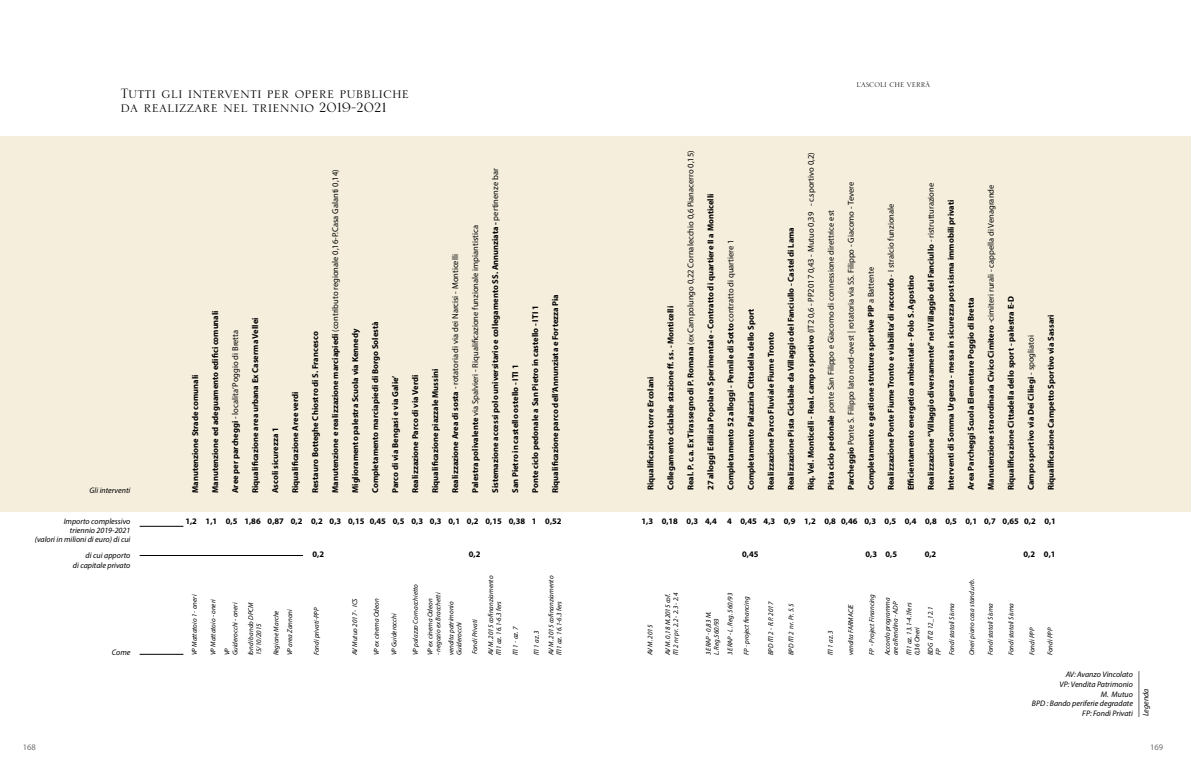
<style>
.page{position:relative;width:1191px;height:766px;background:#fff}
.page>*{position:absolute;margin:0;border:0;box-sizing:border-box;transform-origin:0 0}
.t1{font:18px/14px "Serlio LH";color:#000}
.t2{font:9px "Serlio LH";color:#000}
.t3{font:700 8.5px "Myriad Pro";color:#000}
.t4{font:8.5px "Myriad Pro";color:#000}
.t5{font:8.5px "Myriad Pro";color:#706f6f}
.t6{font:italic 8px/9.8px "Myriad Pro";color:#000;text-align:right}
.t7{font:italic 7px/8px "Myriad Pro";color:#000}
.s1{font-weight:400}
.s2{font-weight:700}
</style>
<div class="page">
<div style="left:0;top:136px;width:604px;height:375px;background:#f5eedd"></div>
<hr style="left:140px;top:555px;width:163px;height:1px;background:#000">
<hr style="left:140px;top:526px;width:43px;height:1px;background:#000">
<hr style="left:140px;top:654px;width:43px;height:1px;background:#000">
<div style="left:587px;top:136px;width:604px;height:375px;background:#f5eedd"></div>
<hr style="left:1138px;top:671px;width:1px;height:45px;background:#000">
<h1 class="t1" style="left:120px;top:86px;width:290px">Tutti gli interventi per opere pubbliche da realizzare nel triennio 2019-2021</h1>
<p class="t6" style="left:90px;top:485px;width:42px">Gli interventi</p>
<p class="t6" style="left:35px;top:516px;width:97px;line-height:9px">Importo complessivo<br>triennio 2019-2021<br>(valori in milioni di euro) di cui</p>
<p class="t6" style="left:73px;top:550px;width:59px">di cui apporto<br>di capitale privato</p>
<p class="t5" style="left:23px;top:741px;width:15px">168</p>
<p class="t6" style="left:112px;top:647px;width:20px">Come</p>
<p class="t3" style="left:490px;top:493px;width:326px;rotate:-90deg">Sistemazione accessi polo universitario e collegamento SS. Annunziata - <span class="s1">pertinenze bar</span></p>
<p class="t4" style="left:330px;top:493px;width:325px;rotate:-90deg"><span class="s2">Manutenzione e realizzazione marciapiedi</span> (contributo regionale 0,16-P.Casa Galanti 0,14)</p>
<p class="t4" style="left:470px;top:493px;width:269px;rotate:-90deg"><span class="s2">Palestra polivalente</span> via Spalvieri - Riqualificazione funzionale impiantistica</p>
<p class="t4" style="left:450px;top:493px;width:240px;rotate:-90deg"><span class="s2">Realizzazione Area di sosta</span> - rotatoria di via dei Narcisi - Monticelli</p>
<p class="t3" style="left:550px;top:493px;width:200px;rotate:-90deg">Riqualificazione parco dell’Annunziata e Fortezza Pia</p>
<p class="t3" style="left:185px;top:515px;width:378px">1,2 1,1 0,5 1,86 0,87 0,2 0,2 0,3 0,15 0,45 0,5 0,3 0,3 0,1 0,2 0,15 0,38 1 0,52</p>
<p class="t3" style="left:312px;top:548px;width:13px">0,2</p>
<p class="t3" style="left:469px;top:548px;width:13px">0,2</p>
<p class="t3" style="left:530px;top:493px;width:189px;rotate:-90deg">Ponte ciclo pedonale a San Pietro in castello - ITI 1</p>
<p class="t3" style="left:210px;top:493px;width:184px;rotate:-90deg">Manutenzione ed adeguamento edifici comunali</p>
<p class="t3" style="left:250px;top:493px;width:177px;rotate:-90deg">Riqualificazione area urbana Ex Caserma Vellei</p>
<p class="t3" style="left:350px;top:493px;width:166px;rotate:-90deg">Miglioramento palestra Scuola via Kennedy</p>
<p class="t3" style="left:370px;top:493px;width:173px;rotate:-90deg">Completamento marciapiedi di Borgo Solestà</p>
<p class="t4" style="left:230px;top:493px;width:165px;rotate:-90deg"><span class="s2">Aree per parcheggi</span> - localita’ Poggio di Bretta</p>
<p class="t3" style="left:310px;top:493px;width:163px;rotate:-90deg">Restauro Botteghe Chiostro di S. Francesco</p>
<p class="t3" style="left:510px;top:493px;width:130px;rotate:-90deg">San Pietro in castello ostello - ITI 1</p>
<p class="t3" style="left:390px;top:493px;width:119px;rotate:-90deg">Parco di via Bengasi e via Galie’</p>
<p class="t3" style="left:410px;top:493px;width:120px;rotate:-90deg">Realizzazione Parco di via Verdi</p>
<p class="t3" style="left:430px;top:493px;width:126px;rotate:-90deg">Riqualificazione piazzale Mussini</p>
<p class="t3" style="left:190px;top:493px;width:120px;rotate:-90deg">Manutenzione Strade comunali</p>
<p class="t3" style="left:290px;top:493px;width:103px;rotate:-90deg">Riqualificazione Aree verdi</p>
<p class="t3" style="left:270px;top:493px;width:67px;rotate:-90deg">Ascoli sicurezza 1</p>
<p class="t7" style="left:190px;top:655px;width:62px;rotate:-90deg">VP Mattatoio 1 - oneri</p>
<p class="t7" style="left:206px;top:655px;width:57px;line-height:13.9px;rotate:-90deg">VP Mattatoio - oneri<br>VP</p>
<p class="t7" style="left:231px;top:655px;width:54px;rotate:-90deg">Guiderocchi - oneri</p>
<p class="t7" style="left:247px;top:655px;width:55px;rotate:-90deg">fondi bando DPCM<br>15/10/2015</p>
<p class="t7" style="left:269px;top:655px;width:48px;line-height:13.6px;rotate:-90deg">Regione Marche<br>VP area Zannoni</p>
<p class="t7" style="left:312px;top:655px;width:49px;rotate:-90deg">Fondi privati-PPP</p>
<p class="t7" style="left:350px;top:655px;width:59px;rotate:-90deg">AV Mutuo 2017 - ICS</p>
<p class="t7" style="left:372px;top:655px;width:59px;rotate:-90deg">VP ex cinema Odeon</p>
<p class="t7" style="left:390px;top:655px;width:44px;rotate:-90deg">VP Guiderocchi</p>
<p class="t7" style="left:408px;top:655px;width:73px;line-height:14.6px;rotate:-90deg">VP palazzo Cornacchietto<br>VP ex cinema Odeon</p>
<p class="t7" style="left:432px;top:655px;width:64px;line-height:12.8px;rotate:-90deg">- negozio ex Bracchetti vendita patrimonio</p>
<p class="t7" style="left:455px;top:655px;width:35px;rotate:-90deg">Guiderocchi</p>
<p class="t7" style="left:471px;top:654px;width:36px;rotate:-90deg">Fondi Privati</p>
<p class="t7" style="left:486px;top:655px;width:81px;rotate:-90deg">AV M. 2015 cofinanziamento<br>ITI1 az. 16.1-6.3 fers</p>
<p class="t7" style="left:511px;top:655px;width:30px;rotate:-90deg">ITI 1 - az. 7</p>
<p class="t7" style="left:529px;top:655px;width:81px;line-height:14.7px;rotate:-90deg">ITI 1 az. 3<br>AV M. 2015 cofinanziamento</p>
<p class="t7" style="left:555px;top:655px;width:56px;rotate:-90deg">ITI1 az. 16.1-6.3 fers</p>
<p class="t2" style="left:856px;top:81px;width:75px">L’ASCOLI CHE VERRÀ</p>
<p class="t4" style="left:685px;top:490px;width:341px;rotate:-90deg"><span class="s2">Real. P. c.a. Ex Tirassegno di P. Romana</span> (ex Campolungo 0,22 Cornalecchio 0,6 Pianacerro 0,15)</p>
<p class="t4" style="left:805px;top:490px;width:339px;rotate:-90deg"><span class="s2">Riq. Vel. Monticelli - Real. campo sportivo</span> (IT2 0,6 - PP2017 0,43 - Mutuo 0,39 - c.sportivo 0,2)</p>
<p class="t4" style="left:845px;top:490px;width:309px;rotate:-90deg"><span class="s2">Parcheggio</span> Ponte S. Filippo lato nord-ovest | rotatoria via SS. Filippo - Giacomo - Tevere</p>
<p class="t3" style="left:925px;top:490px;width:308px;rotate:-90deg">Realizzazione “Villaggio diversamente” nel Villaggio del Fanciullo <span class="s1">- ristrutturazione</span></p>
<p class="t3" style="left:985px;top:490px;width:307px;rotate:-90deg">Manutenzione straordinaria Civico Cimitero <span class="s1">-cimiteri rurali - cappella di Venagrande</span></p>
<p class="t3" style="left:705px;top:490px;width:298px;rotate:-90deg">27 alloggi Edilizia Popolare Sperimentale - Contratto di quartiere II a Monticelli</p>
<p class="t3" style="left:945px;top:490px;width:292px;rotate:-90deg">Interventi di Somma Urgenza - messa in sicurezza post sisma immobili privati</p>
<p class="t3" style="left:885px;top:490px;width:288px;rotate:-90deg">Realizzazione Ponte Fiume Tronto e viabilita’ di raccordo <span class="s1">- I stralcio funzionale</span></p>
<p class="t4" style="left:825px;top:490px;width:281px;rotate:-90deg"><span class="s2">Pista ciclo pedonale</span> ponte San Filippo e Giacomo di connessione direttrice est</p>
<p class="t3" style="left:785px;top:490px;width:264px;rotate:-90deg">Realizzazione Pista Ciclabile da Villaggio del Fanciullo - Castel di Lama</p>
<p class="t3" style="left:725px;top:490px;width:252px;rotate:-90deg">Completamento 52 alloggi - Pennile di Sotto <span class="s1">contratto di quartiere 1</span></p>
<p class="t3" style="left:865px;top:490px;width:224px;rotate:-90deg">Completamento e gestione strutture sportive PIP <span class="s1">a Battente</span></p>
<p class="t3" style="left:905px;top:490px;width:216px;rotate:-90deg">Efficientamento energetico ambientale - Polo S. Agostino</p>
<p class="t3" style="left:1005px;top:490px;width:195px;rotate:-90deg">Riqualificazione Cittadella dello sport - palestra E-D</p>
<p class="t3" style="left:965px;top:490px;width:194px;rotate:-90deg">Area Parcheggi Scuola Elementare Poggio di Bretta</p>
<p class="t3" style="left:665px;top:490px;width:185px;rotate:-90deg">Collegamento ciclabile stazione ff. ss. - Monticelli</p>
<p class="t3" style="left:745px;top:490px;width:183px;rotate:-90deg">Completamento Palazzina Cittadella dello Sport</p>
<p class="t3" style="left:1045px;top:490px;width:177px;rotate:-90deg">Riqualificazione Campetto Sportivo via Sassari</p>
<p class="t3" style="left:641px;top:515px;width:416px">1,3 0,18 0,3 4,4 4 0,45 4,3 0,9 1,2 0,8 0,46 0,3 0,5 0,4 0,8 0,5 0,1 0,7 0,65 0,2 0,1</p>
<p class="t3" style="left:742px;top:548px;width:18px">0,45</p>
<p class="t3" style="left:865px;top:548px;width:33px">0,3 0,5</p>
<p class="t3" style="left:924px;top:548px;width:13px">0,2</p>
<p class="t3" style="left:1023px;top:548px;width:34px">0,2 0,1</p>
<p class="t3" style="left:765px;top:490px;width:159px;rotate:-90deg">Realizzazione Parco Fluviale Fiume Tronto</p>
<p class="t3" style="left:1025px;top:490px;width:156px;rotate:-90deg">Campo sportivo via Dei Ciliegi <span class="s1">- spogliatoi</span></p>
<p class="t3" style="left:645px;top:490px;width:115px;rotate:-90deg">Riqualificazione torre Ercolani</p>
<p class="t7" style="left:646px;top:655px;width:32px;rotate:-90deg">AV M. 2015</p>
<p class="t7" style="left:663px;top:655px;width:64px;rotate:-90deg">AV M. 0,18 M.2015 cof.<br>ITI 2 nr pr. 2.2 - 2.3 - 2.4</p>
<p class="t7" style="left:726px;top:655px;width:64px;rotate:-90deg">3 ERAP - L. Reg. 560/93</p>
<p class="t7" style="left:742px;top:655px;width:60px;rotate:-90deg">FP - project financing</p>
<p class="t7" style="left:766px;top:655px;width:55px;rotate:-90deg">BPD ITI 2 - R.P. 2017</p>
<p class="t7" style="left:787px;top:655px;width:53px;rotate:-90deg">BPD ITI 2 nr. Pr. 5.5</p>
<p class="t7" style="left:704px;top:655px;width:45px;rotate:-90deg">3 ERAP - 0,83 M.<br>L. Reg.560/93</p>
<p class="t7" style="left:826px;top:655px;width:27px;rotate:-90deg">ITI 1 az. 3</p>
<p class="t7" style="left:846px;top:655px;width:53px;rotate:-90deg">vendita FARMACIE</p>
<p class="t7" style="left:867px;top:655px;width:63px;rotate:-90deg">FP - Project Financing</p>
<p class="t7" style="left:883px;top:655px;width:60px;rotate:-90deg">Accordo programma area Rendina - ADP</p>
<p class="t7" style="left:905px;top:655px;width:54px;rotate:-90deg">ITI1 az. 13.1-4.1fers<br>0,36 Oneri</p>
<p class="t7" style="left:926px;top:655px;width:50px;rotate:-90deg">BDG ITI2 12_12.1<br>FP</p>
<p class="t7" style="left:947px;top:655px;width:54px;rotate:-90deg">Fondi statali Sisma</p>
<p class="t7" style="left:967px;top:655px;width:78px;rotate:-90deg">Oneri piano casa stand.urb.</p>
<p class="t7" style="left:986px;top:655px;width:54px;rotate:-90deg">Fondi statali Sisma</p>
<p class="t7" style="left:1007px;top:655px;width:54px;rotate:-90deg">Fondi statali Sisma</p>
<p class="t7" style="left:1028px;top:655px;width:29px;rotate:-90deg">Fondi PPP</p>
<p class="t7" style="left:1046px;top:655px;width:29px;rotate:-90deg">Fondi PPP</p>
<p class="t6" style="left:1031px;top:669px;width:103px">AV: Avanzo Vincolato<br>VP: Vendita Patrimonio<br>M. Mutuo<br>BPD : Bando periferie degradate<br>FP: Fondi Privati</p>
<p class="t6" style="left:1140px;top:716px;width:29px;rotate:-90deg">Legenda</p>
<p class="t5" style="left:1150px;top:741px;width:15px">169</p>
</div>
